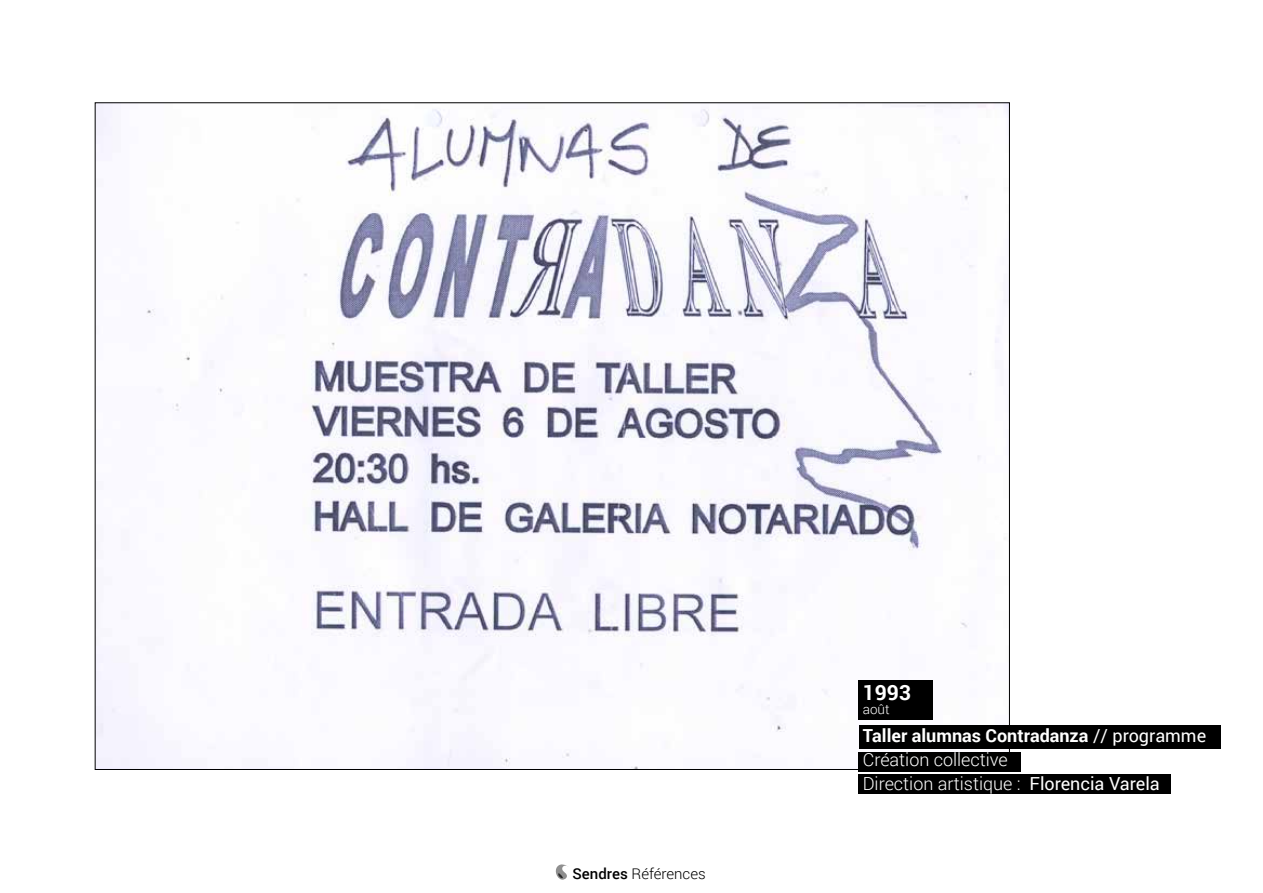
<style>
.page{position:relative;width:1263px;height:893px;background:#fff}
.page>*{position:absolute;margin:0;border:0;box-sizing:border-box;transform-origin:0 0}
.t1{font:700 21px "Roboto";color:#fff}
.t2{font:300 18px/24px "Roboto";color:#fff}
.t3{font:300 15px "Roboto";color:#000}
.t4{font:300 13.5px "Roboto";color:#fff}
.s1{font-weight:500}
.s2{font-weight:700}
.s3{font-weight:400}
</style>
<div class="page">
<svg style="left:555px;top:864px;width:13px;height:16px"></svg>
<img style="left:97px;top:105px;width:911px;height:663px">
<div style="left:858px;top:725px;width:362px;height:24px;background:#000"></div>
<div style="left:858px;top:752px;width:162px;height:20px;background:#000"></div>
<div style="left:858px;top:774px;width:313px;height:20px;background:#000"></div>
<div style="left:858px;top:680px;width:75px;height:40px;background:#000"></div>
<p class="t3" style="left:572px;top:863px;width:135px"><span class="s1">Sendres</span> Références</p>
<p class="t1" style="left:863px;top:678px;width:50px">1993</p>
<p class="t4" style="left:863px;top:700px;width:28px">août</p>
<p class="t2" style="left:863px;top:723px;width:345px"><span class="s2">Taller alumnas Contradanza</span> <span class="s3">// programme<br></span>Création collective<br>Direction artistique : <span class="s3">Florencia Varela</span></p>
</div>
